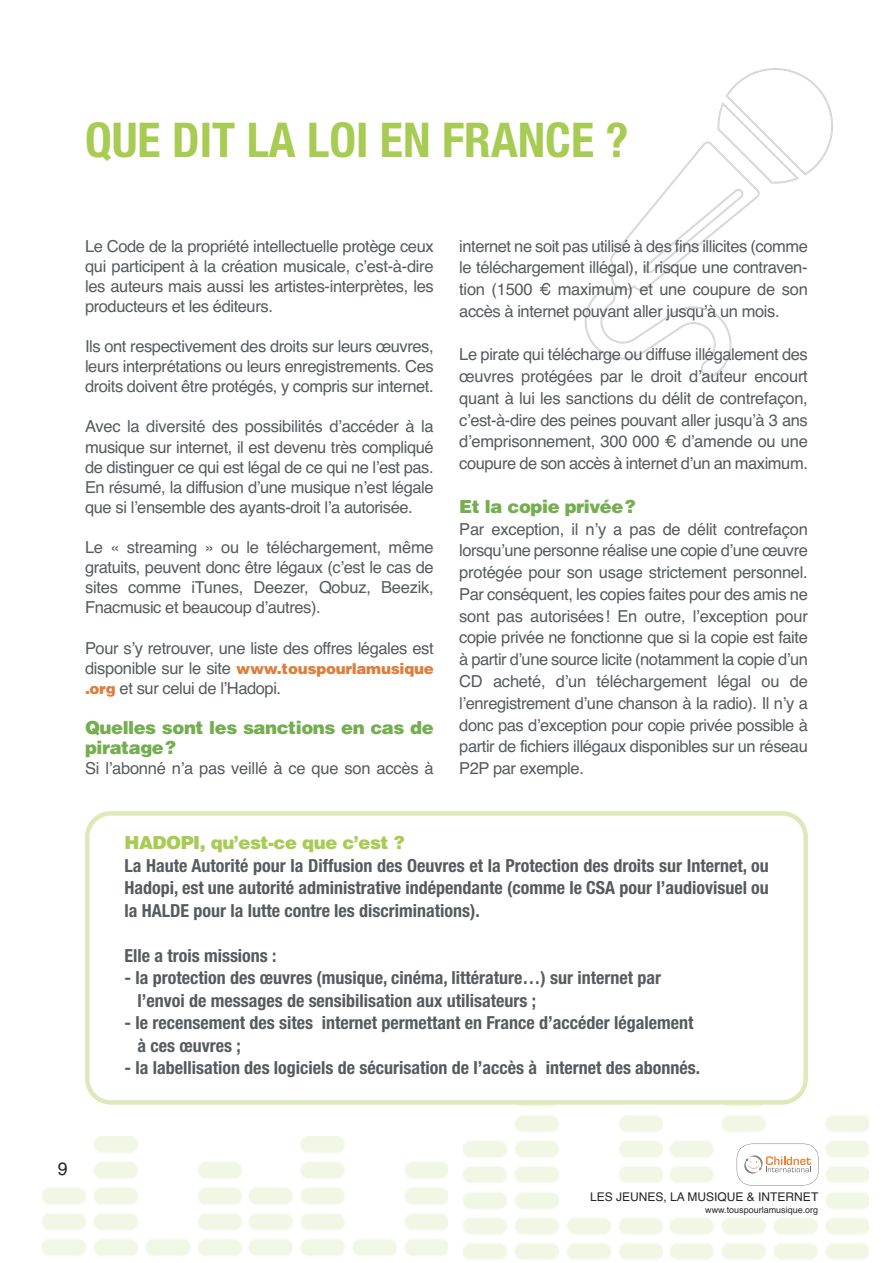
<style>
.page{position:relative;width:893px;height:1263px;background:#fff}
.page>*{position:absolute;margin:0;border:0;box-sizing:border-box;transform-origin:0 0}
.t1{font:700 condensed 48px "Helvetica Neue";color:#a8cb54}
.t2{font:700 condensed 18px/22.5px "Helvetica Neue";color:#575b5d}
.t3{font:900 18px/20.1px "Helvetica";letter-spacing:-.025em;color:#75ae51}
.t4{font:900 18px "Helvetica";letter-spacing:-.025em;color:#a8cb54}
.t5{font:18px "Helvetica";color:#272627}
.t6{font:16.5px/21.8px "Helvetica";letter-spacing:-.025em;color:#575b5d;text-align:justify}
.t7{font:900 15px "Helvetica";letter-spacing:-.02em;color:#dc803f}
.t8{font:12px "Helvetica";color:#272627}
.t9{font:9px "Helvetica";color:#272627}
.s1{font-weight:400;font-size:16.5px;color:#575b5d}
.s2{font-weight:900;font-size:15px;color:#dc803f}
</style>
<div class="page">
<svg style="left:585px;top:68px;width:248px;height:309px"></svg>
<img style="left:42px;top:1136px;width:406px;height:120px">
<img style="left:463px;top:1105px;width:406px;height:155px">
<div style="left:720px;top:1140px;width:102px;height:49px;background:#fff"></div>
<svg style="left:737px;top:1144px;width:81px;height:41px"></svg>
<div style="left:566px;top:1189px;width:252px;height:28px;background:#fff"></div>
<svg style="left:85px;top:811px;width:723px;height:294px"></svg>
<h1 class="t1" style="left:85px;top:122px;width:545px">QUE DIT LA LOI EN FRANCE ?</h1>
<p class="t6" style="left:85px;top:237px;width:350px;line-height:20.1px">Le Code de la propriété intellectuelle protège ceux qui participent à la création musicale, cʼest-à-dire les auteurs mais aussi les artistes-interprètes, les producteurs et les éditeurs.</p>
<p class="t6" style="left:85px;top:338px;width:350px;line-height:20.1px">Ils ont respectivement des droits sur leurs œuvres, leurs interprétations ou leurs enregistrements. Ces droits doivent être protégés, y compris sur internet.</p>
<p class="t6" style="left:85px;top:418px;width:350px;line-height:20.1px">Avec la diversité des possibilités dʼaccéder à la musique sur internet, il est devenu très compliqué de distinguer ce qui est légal de ce qui ne lʼest pas.<br>En résumé, la diffusion dʼune musique nʼest légale que si lʼensemble des ayants-droit lʼa autorisée.</p>
<p class="t6" style="left:85px;top:539px;width:350px;line-height:20.1px">Le « streaming » ou le téléchargement, même gratuits, peuvent donc être légaux (cʼest le cas de sites comme iTunes, Deezer, Qobuz, Beezik, Fnacmusic et beaucoup dʼautres).</p>
<p class="t6" style="left:85px;top:638px;width:350px">Pour sʼy retrouver, une liste des offres légales est</p>
<p class="t7" style="left:85px;top:663px;width:350px"><span class="s1">disponible sur le site</span> www.touspourlamusique</p>
<p class="t6" style="left:85px;top:679px;width:198px"><span class="s2">.org</span> et sur celui de lʼHadopi.</p>
<p class="t3" style="left:85px;top:719px;width:350px">Quelles sont les sanctions en cas de piratage?</p>
<p class="t6" style="left:85px;top:759px;width:350px">Si lʼabonné nʼa pas veillé à ce que son accès à</p>
<p class="t6" style="left:459px;top:236px;width:350px">internet ne soit pas utilisé à des fins illicites (comme le téléchargement illégal), il risque une contraven - tion (1500 € maximum) et une coupure de son accès à internet pouvant aller jusquʼà un mois.</p>
<p class="t6" style="left:459px;top:345px;width:350px">Le pirate qui télécharge ou diffuse illégalement des œuvres protégées par le droit dʼauteur encourt quant à lui les sanctions du délit de contrefaçon, cʼest-à-dire des peines pouvant aller jusquʼà 3 ans dʼemprisonnement, 300 000 € dʼamende ou une coupure de son accès à internet dʼun an maximum.</p>
<p class="t3" style="left:459px;top:498px;width:178px">Et la copie privée?</p>
<p class="t6" style="left:459px;top:519px;width:350px">Par exception, il nʼy a pas de délit contrefaçon lorsquʼune personne réalise une copie dʼune œuvre protégée pour son usage strictement personnel.<br>Par conséquent, les copies faites pour des amis ne sont pas autorisées! En outre, lʼexception pour copie privée ne fonctionne que si la copie est faite à partir dʼune source licite (notamment la copie dʼun CD acheté, dʼun téléchargement légal ou de lʼenregistrement dʼune chanson à la radio). Il nʼy a donc pas dʼexception pour copie privée possible à partir de fichiers illégaux disponibles sur un réseau P2P par exemple.</p>
<p class="t4" style="left:124px;top:836px;width:282px">HADOPI, qu’est-ce que c’est ?</p>
<p class="t2" style="left:124px;top:856px;width:646px;text-align:justify">La Haute Autorité pour la Diffusion des Oeuvres et la Protection des droits sur Internet, ou Hadopi, est une autorité administrative indépendante (comme le CSA pour l’audiovisuel ou la HALDE pour la lutte contre les discriminations).</p>
<p class="t2" style="left:124px;top:946px;width:154px">Elle a trois missions :</p>
<p class="t2" style="left:137px;top:968px;width:525px;text-indent:-13px">- la protection des œuvres (musique, cinéma, littérature…) sur internet par l’envoi de messages de sensibilisation aux utilisateurs ;</p>
<p class="t2" style="left:137px;top:1013px;width:557px;text-indent:-13px">- le recensement des sites internet permettant en France d’accéder légalement à ces œuvres ;</p>
<p class="t2" style="left:124px;top:1058px;width:577px">- la labellisation des logiciels de sécurisation de l’accès à internet des abonnés.</p>
<p class="t5" style="left:58px;top:1162px;width:12px">9</p>
<p class="t8" style="left:590px;top:1192px;width:230px">LES JEUNES, LA MUSIQUE &amp; INTERNET</p>
<p class="t9" style="left:705px;top:1206px;width:115px">www.touspourlamusique.org</p>
</div>
